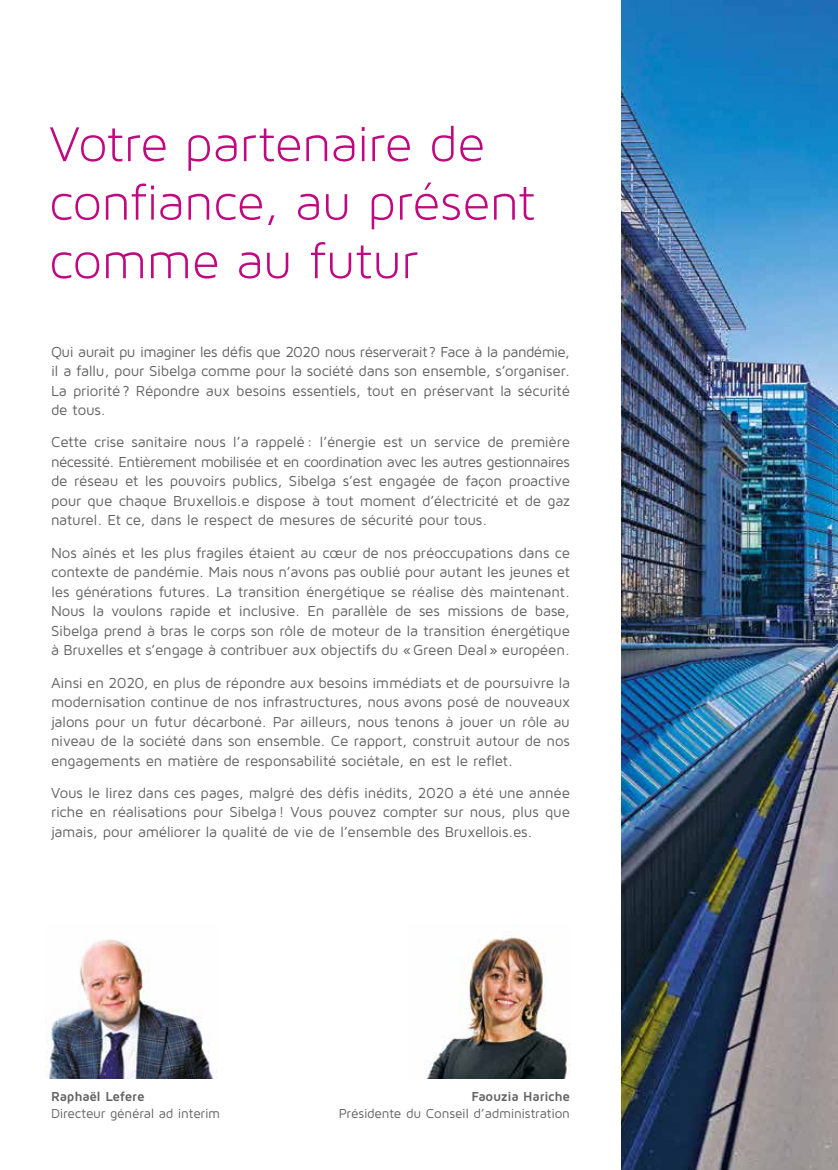
<style>
.page{position:relative;width:838px;height:1170px;background:#fff}
.page>*{position:absolute;margin:0;border:0;box-sizing:border-box;transform-origin:0 0}
.t1{font:52.5px/58.5px "Maven Pro Light 300";letter-spacing:-.01em;color:#c00880}
.t2{font:15px/19.5px "Maven Pro";letter-spacing:-.015em;color:#646363;text-align:justify}
.t3{font:13.5px "Maven Pro";letter-spacing:-.015em;color:#646363}
.t4{font:700 13.5px "Maven Pro";letter-spacing:-.015em;color:#646363}
</style>
<div class="page">
<img style="left:46px;top:939px;width:171px;height:139px">
<img style="left:426px;top:934px;width:141px;height:144px">
<img style="left:621px;top:0;width:204px;height:1169px">
<img style="left:825px;top:0;width:13px;height:1169px">
<h1 class="t1" style="left:49px;top:114px;width:488px">Votre partenaire de confiance, au présent comme au futur</h1>
<p class="t2" style="left:51px;top:341px;width:520px">Qui aurait pu imaginer les défis que 2020 nous réserverait? Face à la pandémie, il a fallu, pour Sibelga comme pour la société dans son ensemble, s’organiser.<br>La priorité? Répondre aux besoins essentiels, tout en préservant la sécurité de tous.</p>
<p class="t2" style="left:51px;top:432px;width:520px">Cette crise sanitaire nous l’a rappelé: l’énergie est un service de première nécessité. Entièrement mobilisée et en coordination avec les autres gestionnaires de réseau et les pouvoirs publics, Sibelga s’est engagée de façon proactive pour que chaque Bruxellois.e dispose à tout moment d’électricité et de gaz naturel. Et ce, dans le respect de mesures de sécurité pour tous.</p>
<p class="t2" style="left:51px;top:542px;width:520px">Nos aînés et les plus fragiles étaient au cœur de nos préoccupations dans ce contexte de pandémie. Mais nous n’avons pas oublié pour autant les jeunes et les générations futures. La transition énergétique se réalise dès maintenant.<br>Nous la voulons rapide et inclusive. En parallèle de ses missions de base, Sibelga prend à bras le corps son rôle de moteur de la transition énergétique à Bruxelles et s’engage à contribuer aux objectifs du «Green Deal» européen.</p>
<p class="t2" style="left:51px;top:672px;width:520px">Ainsi en 2020, en plus de répondre aux besoins immédiats et de poursuivre la modernisation continue de nos infrastructures, nous avons posé de nouveaux jalons pour un futur décarboné. Par ailleurs, nous tenons à jouer un rôle au niveau de la société dans son ensemble. Ce rapport, construit autour de nos engagements en matière de responsabilité sociétale, en est le reflet.</p>
<p class="t2" style="left:51px;top:782px;width:520px">Vous le lirez dans ces pages, malgré des défis inédits, 2020 a été une année riche en réalisations pour Sibelga! Vous pouvez compter sur nous, plus que jamais, pour améliorer la qualité de vie de l’ensemble des Bruxellois.es.</p>
<p class="t4" style="left:51px;top:1087px;width:95px">Raphaël Lefere</p>
<p class="t3" style="left:51px;top:1104px;width:171px">Directeur général ad interim</p>
<p class="t4" style="left:471px;top:1087px;width:100px">Faouzia Hariche</p>
<p class="t3" style="left:339px;top:1104px;width:233px">Présidente du Conseil d’administration</p>
</div>
